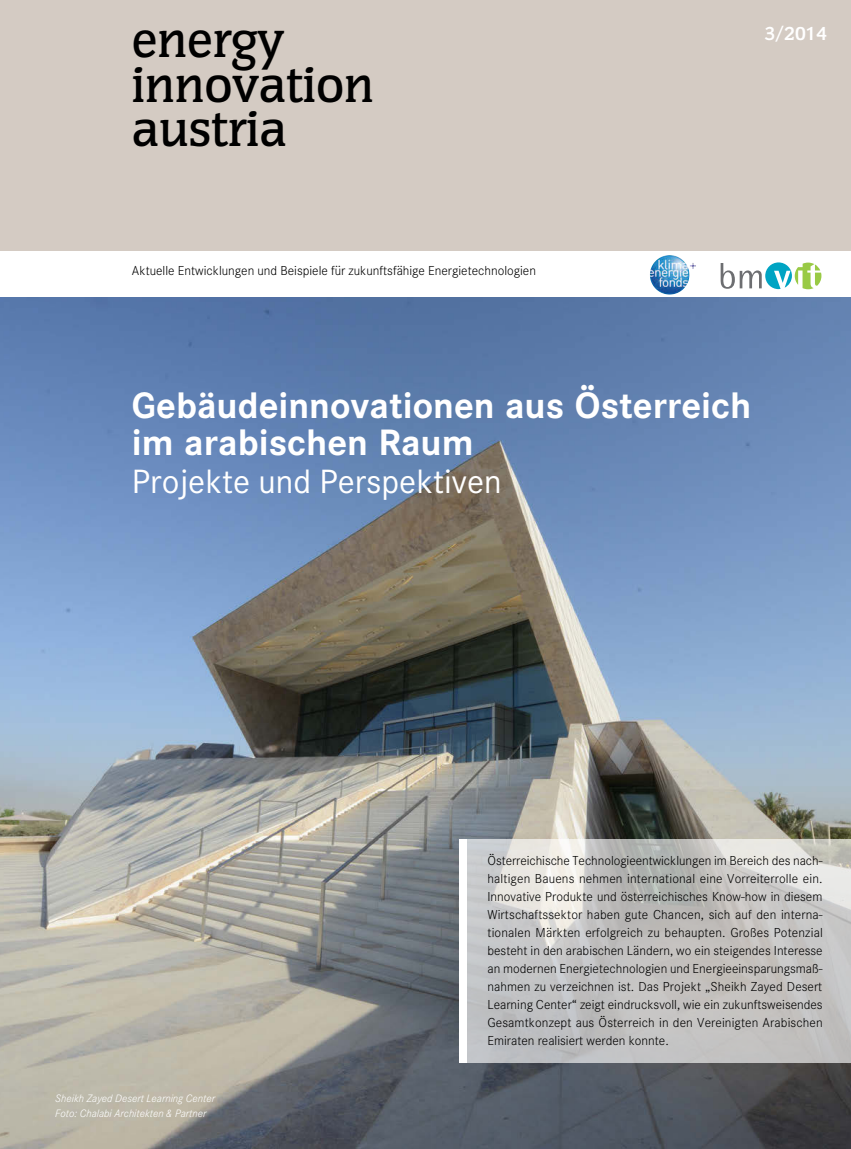
<style>
.page{position:relative;width:851px;height:1149px;background:#fff}
.page>*{position:absolute;margin:0;border:0;box-sizing:border-box;transform-origin:0 0}
.t1{font:500 47.4px "Congress";color:#000}
.Titel_fett{font:700 36px/37.5px "Corporate SBQ";color:#fff}
.Titel_reg{font:33px "Corporate SBQ";color:#fff}
.t2{font:700 18px "Congress";color:#fff}
.Fliesstext{font:300 12.75px/18px "Corporate SBQ";color:#000;text-align:justify}
.Bild_Quelle{font:italic 300 10.5px "Corporate SBQ";color:#fff}
</style>
<div class="page">
<div style="left:0;top:0;width:850px;height:300px;background:#d4cbc3"></div>
<div style="left:0;top:251px;width:850px;height:47px;background:#fff"></div>
<img style="left:0;top:298px;width:850px;height:850px">
<svg style="left:467px;top:838px;width:383px;height:224px;background:#c7c6c4"></svg>
<div style="left:459px;top:838px;width:8px;height:224px;background:#fff"></div>
<img style="left:654px;top:255px;width:15px;height:8px">
<svg style="left:720px;top:262px;width:101px;height:27px"></svg>
<p class="t1" style="left:132px;top:11px;width:153px">energy</p>
<p class="t1" style="left:132px;top:56px;width:243px">innovation</p>
<p class="t1" style="left:132px;top:100px;width:156px">austria</p>
<p class="t2" style="left:764px;top:22px;width:64px">3/2014</p>
<p class="Fliesstext" style="left:132px;top:262px;width:405px">Aktuelle Entwicklungen und Beispiele für zukunftsfähige Energietechnologien</p>
<p class="Titel_fett" style="left:132px;top:387px;width:621px">Gebäudeinnovationen aus Österreich im arabischen Raum</p>
<p class="Titel_reg" style="left:132px;top:462px;width:371px">Projekte und Perspektiven</p>
<p class="Bild_Quelle" style="left:55px;top:1091px;width:161px">Sheikh Zayed Desert Learning Center</p>
<p class="Bild_Quelle" style="left:55px;top:1106px;width:153px">Foto: Chalabi Architekten &amp; Partner</p>
<p class="Fliesstext" style="left:487px;top:851px;width:337px">Österreichische Technologieentwicklungen im Bereich des nach&shy;haltigen Bauens nehmen international eine Vorreiterrolle ein.<br>Innovative Produkte und österreichisches Know-how in diesem Wirtschaftssektor haben gute Chancen, sich auf den interna&shy;tionalen Märkten erfolgreich zu behaupten. Großes Potenzial besteht in den arabischen Ländern, wo ein steigendes Interesse an modernen Energietechnologien und Energieeinsparungsmaß&shy;nahmen zu verzeichnen ist. Das Projekt „Sheikh Zayed Desert Learning Center“ zeigt eindrucksvoll, wie ein zukunftsweisendes Gesamtkonzept aus Österreich in den Vereinigten Arabischen Emiraten realisiert werden konnte.</p>
</div>
